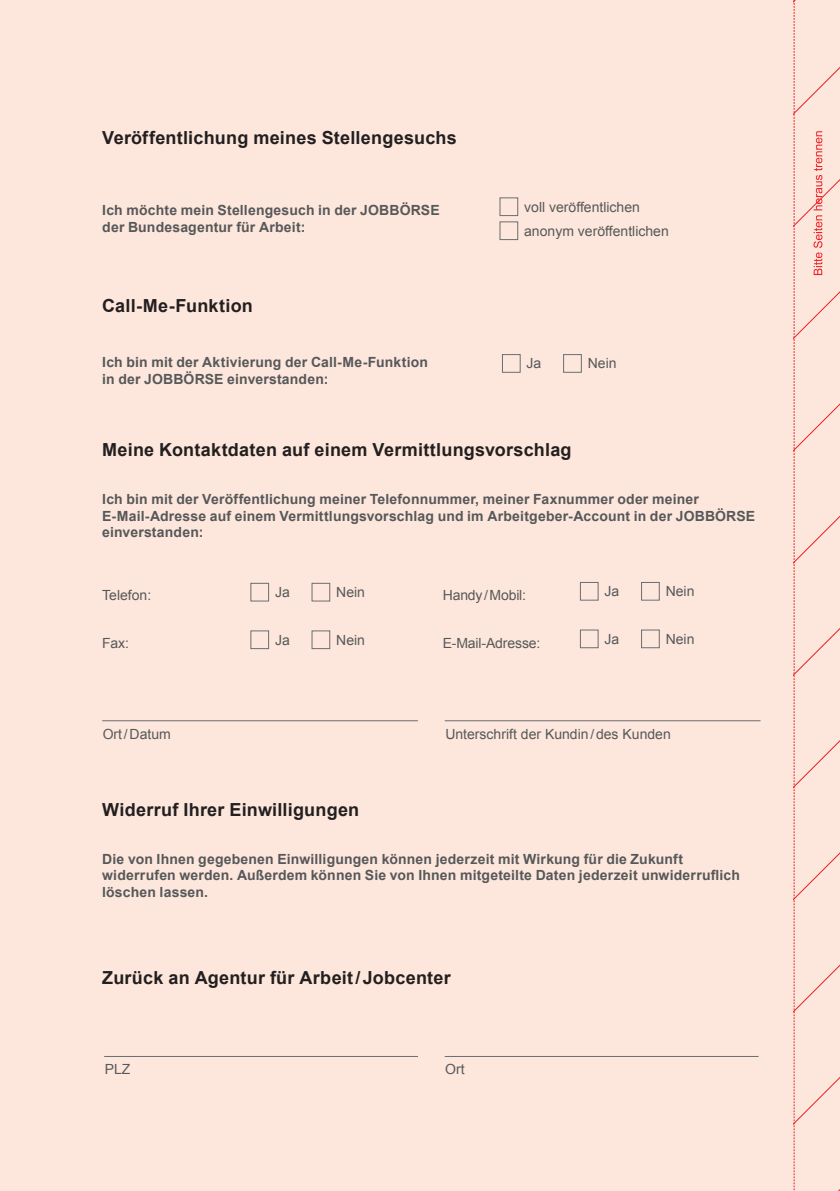
<style>
.page{position:relative;width:840px;height:1191px;background:#fff}
.page>*{position:absolute;margin:0;border:0;box-sizing:border-box;transform-origin:0 0}
.t1{font:700 18px "Arial";letter-spacing:.01em;color:#231f20}
.Text{font:700 14px/16.8px "Arial";letter-spacing:.01em;color:#57585a}
.Text-2{font:14px "Arial";color:#57585a}
</style>
<div class="page">
<div style="left:0;top:0;width:839px;height:1191px;background:#fde7dc"></div>
<div style="left:499px;top:197px;width:19px;height:19px;border:1px solid #6c6d70"></div>
<div style="left:499px;top:221px;width:19px;height:19px;border:1px solid #6c6d70"></div>
<div style="left:501px;top:354px;width:19px;height:19px;border:1px solid #6c6d70"></div>
<div style="left:562px;top:354px;width:19px;height:19px;border:1px solid #6c6d70"></div>
<div style="left:250px;top:583px;width:19px;height:18px;border:1px solid #6c6d70"></div>
<div style="left:311px;top:583px;width:19px;height:18px;border:1px solid #6c6d70"></div>
<div style="left:250px;top:630px;width:19px;height:19px;border:1px solid #6c6d70"></div>
<div style="left:311px;top:630px;width:19px;height:19px;border:1px solid #6c6d70"></div>
<div style="left:579px;top:582px;width:19px;height:18px;border:1px solid #6c6d70"></div>
<div style="left:640px;top:582px;width:19px;height:18px;border:1px solid #6c6d70"></div>
<div style="left:579px;top:629px;width:19px;height:19px;border:1px solid #6c6d70"></div>
<div style="left:640px;top:629px;width:19px;height:19px;border:1px solid #6c6d70"></div>
<hr style="left:102px;top:720px;width:315px;height:1px;background:#6c6d70">
<hr style="left:444px;top:720px;width:316px;height:1px;background:#6c6d70">
<hr style="left:104px;top:1056px;width:314px;height:1px;background:#6c6d70">
<hr style="left:444px;top:1056px;width:314px;height:1px;background:#6c6d70">
<svg style="left:793px;top:0;width:46px;height:1191px"></svg>
<h2 class="t1" style="left:102px;top:126px;width:356px">Veröffentlichung meines Stellengesuchs</h2>
<p class="Text" style="left:102px;top:202px;width:339px">Ich möchte mein Stellengesuch in der JOBBÖRSE der Bundesagentur für Arbeit:</p>
<h2 class="t1" style="left:102px;top:294px;width:152px">Call-Me-Funktion</h2>
<p class="Text" style="left:102px;top:354px;width:327px">Ich bin mit der Aktivierung der Call-Me-Funktion in der JOBBÖRSE einverstanden:</p>
<p class="Text-2" style="left:524px;top:197px;width:117px">voll veröffentlichen</p>
<p class="Text-2" style="left:524px;top:221px;width:146px">anonym veröffentlichen</p>
<p class="Text-2" style="left:526px;top:354px;width:16px">Ja</p>
<p class="Text-2" style="left:587px;top:354px;width:30px">Nein</p>
<h2 class="t1" style="left:102px;top:438px;width:470px">Meine Kontaktdaten auf einem Vermittlungsvorschlag</h2>
<p class="Text" style="left:102px;top:491px;width:654px">Ich bin mit der Veröffentlichung meiner Telefonnummer, meiner Faxnummer oder meiner<br>E-Mail-Adresse auf einem Vermittlungsvorschlag und im Arbeitgeber-Account in der JOBBÖRSE einverstanden:</p>
<p class="Text-2" style="left:102px;top:586px;width:51px">Telefon:</p>
<p class="Text-2" style="left:275px;top:583px;width:16px">Ja</p>
<p class="Text-2" style="left:336px;top:583px;width:30px">Nein</p>
<p class="Text-2" style="left:275px;top:630px;width:16px">Ja</p>
<p class="Text-2" style="left:336px;top:630px;width:30px">Nein</p>
<p class="Text-2" style="left:442px;top:586px;width:85px">Handy/Mobil:</p>
<p class="Text-2" style="left:102px;top:634px;width:28px">Fax:</p>
<p class="Text-2" style="left:442px;top:634px;width:99px">E-Mail-Adresse:</p>
<p class="Text-2" style="left:604px;top:582px;width:16px">Ja</p>
<p class="Text-2" style="left:665px;top:582px;width:30px">Nein</p>
<p class="Text-2" style="left:604px;top:629px;width:16px">Ja</p>
<p class="Text-2" style="left:665px;top:629px;width:30px">Nein</p>
<p class="Text-2" style="left:103px;top:724px;width:70px">Ort/Datum</p>
<p class="Text-2" style="left:445px;top:724px;width:227px">Unterschrift der Kundin/des Kunden</p>
<h2 class="t1" style="left:102px;top:798px;width:258px">Widerruf Ihrer Einwilligungen</h2>
<p class="Text" style="left:102px;top:850px;width:639px">Die von Ihnen gegebenen Einwilligungen können jederzeit mit Wirkung für die Zukunft widerrufen werden. Außerdem können Sie von Ihnen mitgeteilte Daten jederzeit unwiderruflich löschen lassen.</p>
<h2 class="t1" style="left:102px;top:966px;width:350px">Zurück an Agentur für Arbeit/Jobcenter</h2>
<p class="Text-2" style="left:105px;top:1060px;width:27px">PLZ</p>
<p class="Text-2" style="left:445px;top:1060px;width:21px">Ort</p>
</div>
